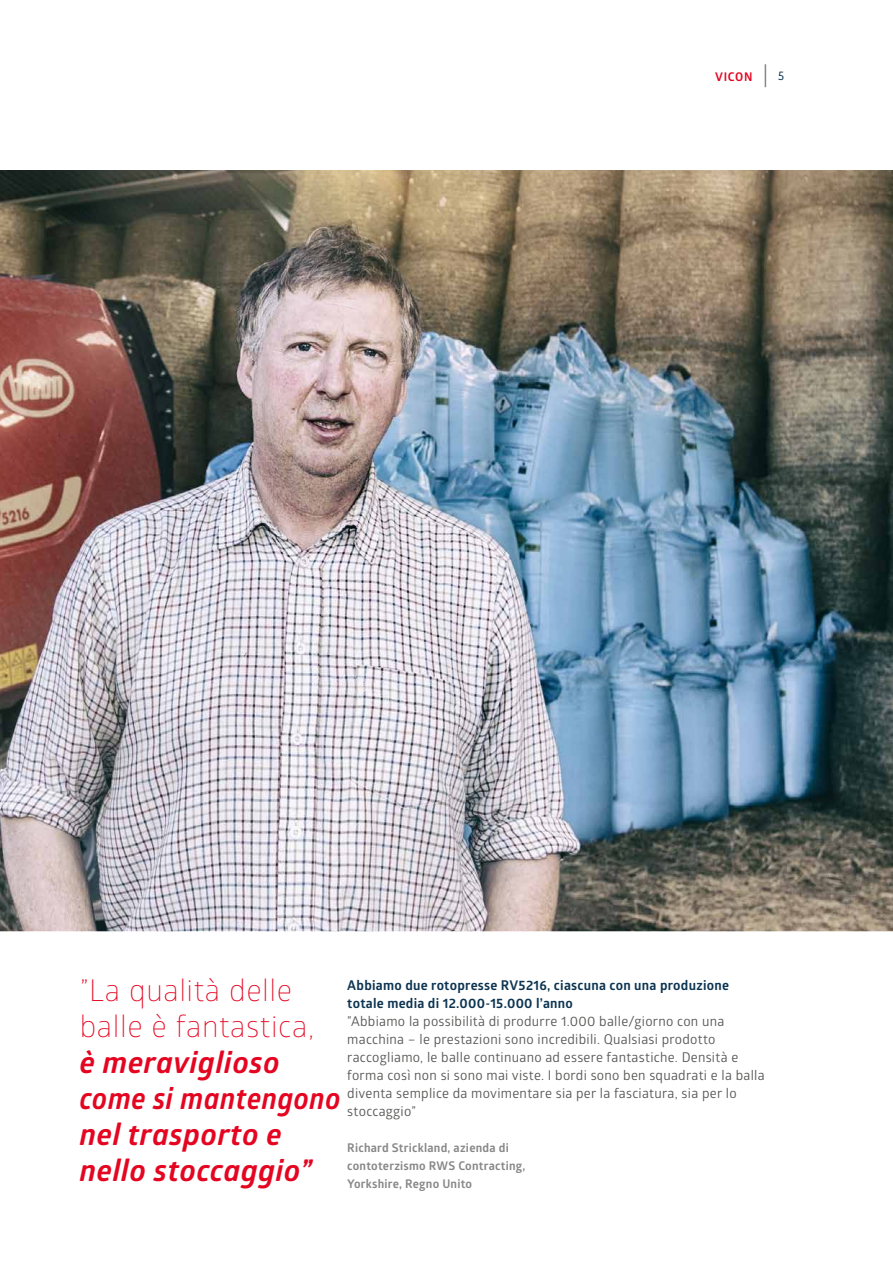
<style>
.page{position:relative;width:893px;height:1263px;background:#fff}
.page>*{position:absolute;margin:0;border:0;box-sizing:border-box;transform-origin:0 0}
.t1{font:italic 700 30px/36px "Glober";letter-spacing:.02em;color:#e40521}
.t2{font:300 30px/36px "Glober";letter-spacing:.02em;color:#e40521}
.t3{font:13.5px/18px "Glober";letter-spacing:.02em;color:#575756}
.t4{font:700 13.5px/18px "Glober";letter-spacing:.02em;color:#0c3451}
.t5{font:700 12px/18px "Glober";letter-spacing:.02em;color:#878787}
.t6{font:700 12px "Glober";letter-spacing:.06em;color:#e40521}
.t7{font:12px "Ruda";color:#0c3451}
</style>
<div class="page">
<img style="left:0;top:170px;width:893px;height:761px">
<svg style="left:765px;top:64px;width:1px;height:23px"></svg>
<p class="t6" style="left:715px;top:68px;width:39px">VICON</p>
<p class="t7" style="left:778px;top:70px;width:8px">5</p>
<h1 class="t2" style="left:80px;top:970px;width:236px">”La qualità delle balle è fantastica,</h1>
<h1 class="t1" style="left:80px;top:1043px;width:262px">è meraviglioso come si mantengono nel trasporto e nello stoccaggio”</h1>
<p class="t4" style="left:347px;top:976px;width:383px">Abbiamo due rotopresse RV5216, ciascuna con una produzione totale media di 12.000-15.000 l’anno</p>
<p class="t3" style="left:347px;top:1012px;width:419px">”Abbiamo la possibilità di produrre 1.000 balle/giorno con una macchina – le prestazioni sono incredibili. Qualsiasi prodotto raccogliamo, le balle continuano ad essere fantastiche. Densità e forma così non si sono mai viste. I bordi sono ben squadrati e la balla diventa semplice da movimentare sia per la fasciatura, sia per lo stoccaggio”</p>
<p class="t5" style="left:347px;top:1139px;width:180px">Richard Strickland, azienda di contoterzismo RWS Contracting,<br>Yorkshire, Regno Unito</p>
</div>
